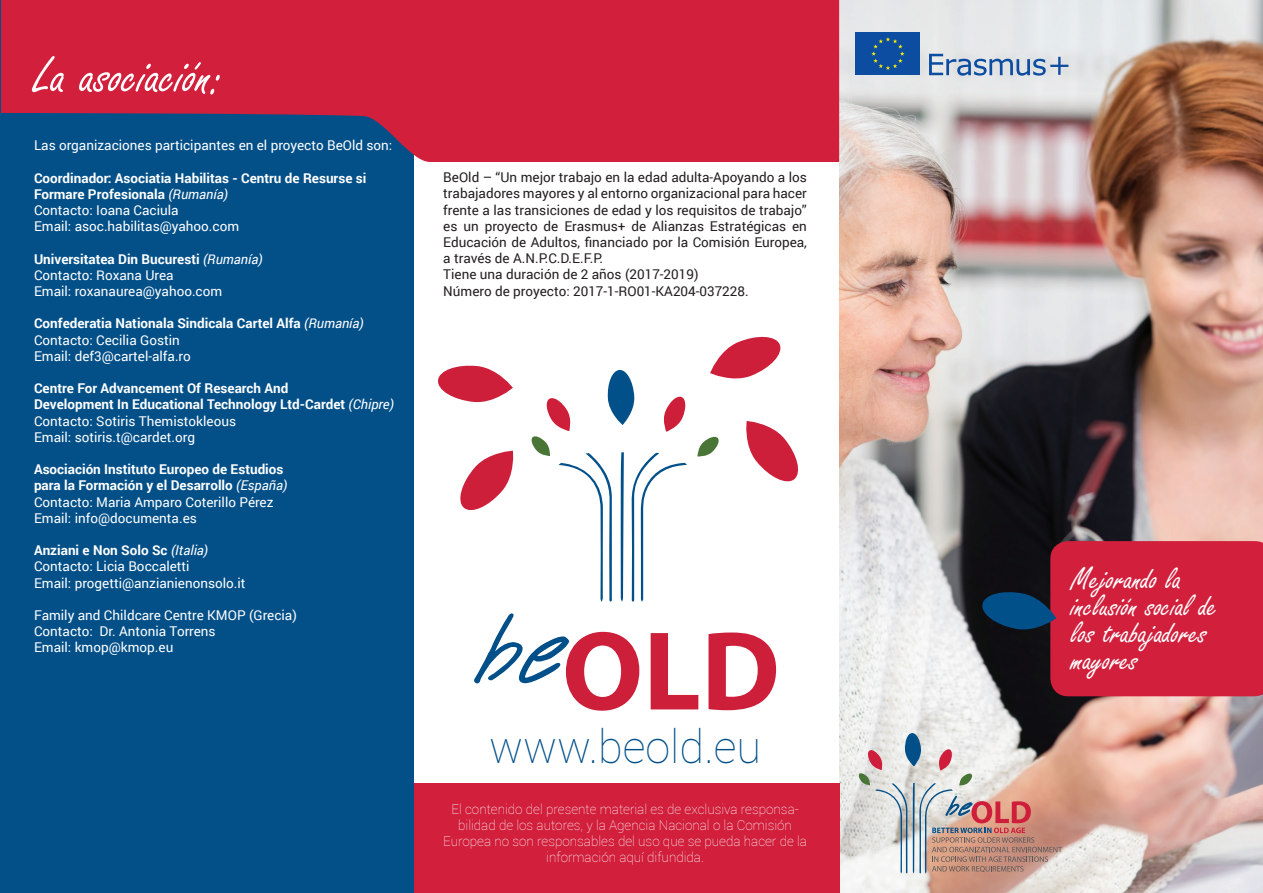
<style>
.page{position:relative;width:1263px;height:893px;background:#fff}
.page>*{position:absolute;margin:0;border:0;box-sizing:border-box;transform-origin:0 0}
.t1{font:57px "Freestyle Script";color:#fff}
.t2{font:100 45px "Roboto";color:#015089}
.t3{font:33px/27px "Freestyle Script";color:#fff}
.t4{font:700 13.5px/16.2px "Roboto";color:#fff}
.t5{font:13.5px/16.2px "Roboto";color:#fff}
.t6{font:13.5px/16.2px "Roboto";color:#231f20}
.t7{font:100 13.5px/16.2px "Roboto";color:#fff;text-align:center}
.s1{font-weight:400;font-style:italic}
.s2{font-weight:400}
.s3{font-weight:700}
.s4{font-style:italic}
</style>
<div class="page">
<img style="left:839px;top:0;width:424px;height:893px">
<div style="left:0;top:0;width:414px;height:893px;background:#035089"></div>
<div style="left:414px;top:783px;width:425px;height:110px;background:#d11f3c"></div>
<svg style="left:858px;top:733px;width:204px;height:140px"></svg>
<svg style="left:1px;top:0;width:838px;height:162px;fill:#d11f3c"></svg>
<svg style="left:531px;top:370px;width:156px;height:232px"></svg>
<svg style="left:697px;top:436px;width:22px;height:21px"></svg>
<svg style="left:474px;top:613px;width:165px;height:98px"></svg>
<svg style="left:651px;top:633px;width:47px;height:76px"></svg>
<svg style="left:708px;top:632px;width:68px;height:78px"></svg>
<svg style="left:981px;top:541px;width:282px;height:155px"></svg>
<svg style="left:746px;top:421px;width:53px;height:61px"></svg>
<svg style="left:460px;top:451px;width:54px;height:59px"></svg>
<svg style="left:929px;top:54px;width:139px;height:22px"></svg>
<div style="left:856px;top:32px;width:64px;height:43px;background:#0d4da1"></div>
<svg style="left:871px;top:37px;width:33px;height:33px"></svg>
<svg style="left:438px;top:365px;width:75px;height:38px"></svg>
<svg style="left:710px;top:336px;width:71px;height:43px"></svg>
<h1 class="t1" style="left:34px;top:44px;width:191px">La asociación:</h1>
<p class="t5" style="left:34px;top:137px;width:360px">Las organizaciones participantes en el proyecto BeOld son:</p>
<p class="t4" style="left:34px;top:169px;width:334px">Coordinador: Asociatia Habilitas - Centru de Resurse si Formare Profesionala <span class="s1">(Rumanía)<br></span><span class="s2">Contacto: Ioana Caciula<br>Email: asoc.habilitas@yahoo.com</span></p>
<p class="t5" style="left:34px;top:250px;width:230px"><span class="s3">Universitatea Din Bucuresti</span> <span class="s4">(Rumanía)<br></span>Contacto: Roxana Urea<br>Email: roxanaurea@yahoo.com</p>
<p class="t5" style="left:34px;top:315px;width:331px"><span class="s3">Confederatia Nationala Sindicala Cartel Alfa</span> <span class="s4">(Rumanía)<br></span>Contacto: Cecilia Gostin<br>Email: def3@cartel-alfa.ro</p>
<p class="t4" style="left:34px;top:380px;width:361px">Centre For Advancement Of Research And<br>Development In Educational Technology Ltd-Cardet <span class="s1">(Chipre)<br></span><span class="s2">Contacto: Sotiris Themistokleous<br>Email: sotiris.t@cardet.org</span></p>
<p class="t4" style="left:34px;top:461px;width:255px">Asociación Instituto Europeo de Estudios para la Formación y el Desarrollo <span class="s1">(España)<br></span><span class="s2">Contacto: Maria Amparo Coterillo Pérez Email: info@documenta.es</span></p>
<p class="t5" style="left:34px;top:542px;width:213px"><span class="s3">Anziani e Non Solo Sc</span> <span class="s4">(Italia)<br></span>Contacto: Licia Boccaletti<br>Email: progetti@anzianienonsolo.it</p>
<p class="t5" style="left:34px;top:607px;width:264px">Family and Childcare Centre KMOP (Grecia)<br>Contacto: Dr. Antonia Torrens<br>Email: kmop@kmop.eu</p>
<p class="t6" style="left:443px;top:169px;width:365px">BeOld – “Un mejor trabajo en la edad adulta-Apoyando a los trabajadores mayores y al entorno organizacional para hacer frente a las transiciones de edad y los requisitos de trabajo” es un proyecto de Erasmus+ de Alianzas Estratégicas en Educación de Adultos, financiado por la Comisión Europea, a través de A.N.P.C.D.E.F.P.<br>Tiene una duración de 2 años (2017-2019)<br>Número de proyecto: 2017-1-RO01-KA204-037228.</p>
<h2 class="t2" style="left:489px;top:715px;width:273px">www.beold.eu</h2>
<p class="t7" style="left:443px;top:800px;width:365px">El contenido del presente material es de exclusiva responsa&shy;bilidad de los autores, y la Agencia Nacional o la Comisión Europea no son responsables del uso que se pueda hacer de la información aquí difundida.</p>
<h3 class="t3" style="left:1071px;top:567px;width:147px">Mejorando la inclusión social de los trabajadores mayores</h3>
</div>
